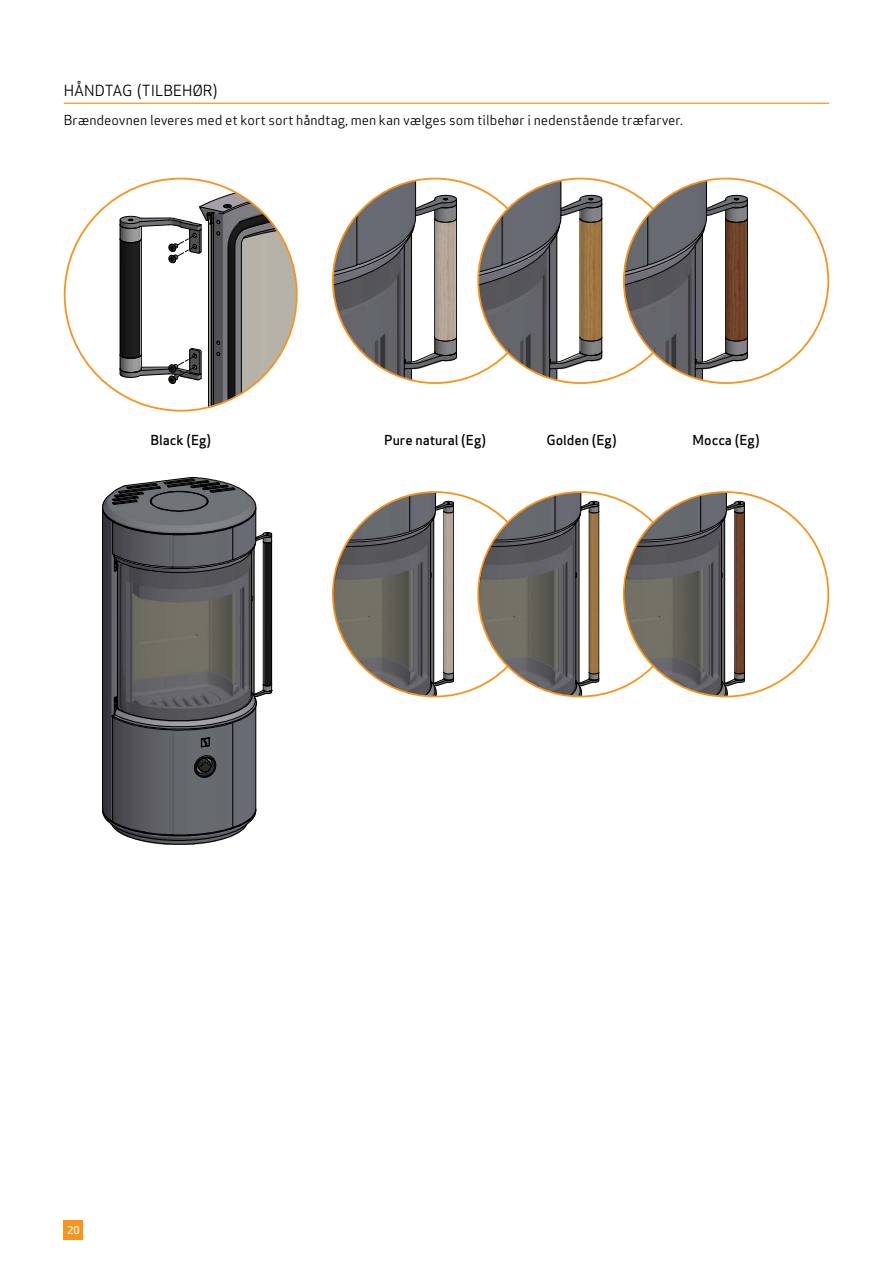
<style>
.page{position:relative;width:893px;height:1263px;background:#fff}
.page>*{position:absolute;margin:0;border:0;box-sizing:border-box;transform-origin:0 0}
.t1{font:15px "Apex Sans";color:#000}
.t2{font:13.5px "Apex Sans";color:#000}
.t3{font:500 13.5px "Apex Sans";color:#000}
.t4{font:500 10.5px "Apex Sans";color:#fff}
</style>
<div class="page">
<div style="left:64px;top:1220px;width:19px;height:20px;background:#f7941d"></div>
<svg style="left:65px;top:179px;width:232px;height:230px"></svg>
<svg style="left:333px;top:492px;width:495px;height:204px"></svg>
<svg style="left:333px;top:179px;width:495px;height:204px"></svg>
<svg style="left:102px;top:477px;width:171px;height:368px;background:#67686a"></svg>
<hr style="left:64px;top:103px;width:765px;height:1px;background:#f7941d">
<p class="t1" style="left:64px;top:79px;width:155px">HÅNDTAG (TILBEHØR)</p>
<p class="t2" style="left:64px;top:109px;width:621px">Brændeovnen leveres med et kort sort håndtag, men kan vælges som tilbehør i nedenstående træfarver.</p>
<p class="t3" style="left:150px;top:428px;width:62px">Black (Eg)</p>
<p class="t3" style="left:384px;top:428px;width:103px">Pure natural (Eg)</p>
<p class="t3" style="left:546px;top:428px;width:72px">Golden (Eg)</p>
<p class="t3" style="left:692px;top:428px;width:69px">Mocca (Eg)</p>
<p class="t4" style="left:67px;top:1221px;width:14px">20</p>
</div>
